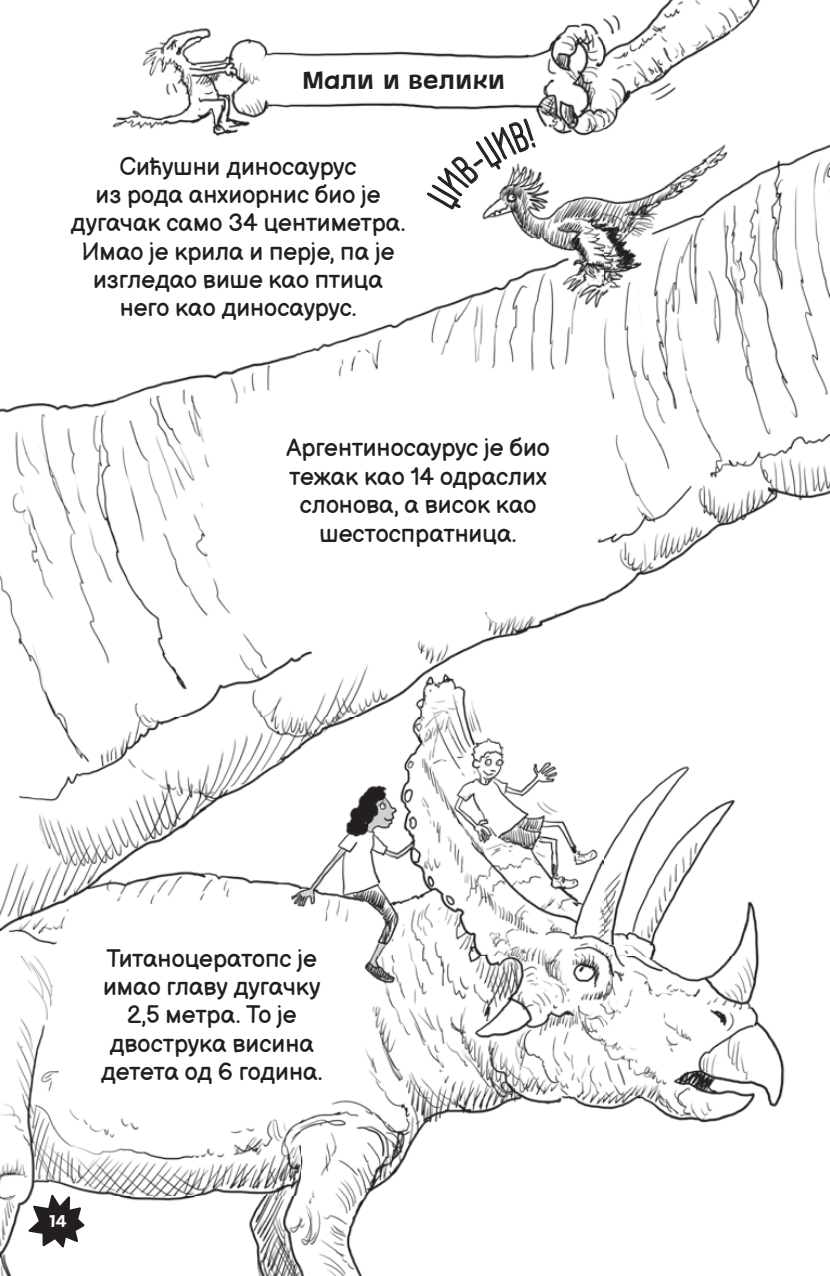
<style>
.page{position:relative;width:830px;height:1276px;background:#fff}
.page>*{position:absolute;margin:0;border:0;box-sizing:border-box;transform-origin:0 0}
.t1{font:27px "MEXE";letter-spacing:.04em;color:#231f20}
.t2{font:24.75px/28.3px "Balsamiq Sans";color:#231f20;text-align:center}
.t3{font:18.22px "MEXE";color:#fff;scale:1.11 1}
</style>
<div class="page">
<img style="left:0;top:0;width:829px;height:1276px">
<svg style="left:28px;top:1194px;width:56px;height:53px"></svg>
<svg style="left:426px;top:118px;width:109px;height:94px"></svg>
<p class="t1" style="left:302px;top:63px;width:203px">Мали и велики</p>
<p class="t2" style="left:71px;top:151px;width:336px">Сићушни диносаурус<br>из рода анхиорнис био је дугачак само 34 центиметра.<br>Имао је крила и перје, па је изгледао више као птица него као диносаурус.</p>
<p class="t2" style="left:286px;top:432px;width:265px">Аргентиносаурус је био тежак као 14 одраслих слонова, а висок као шестоспратница.</p>
<p class="t2" style="left:101px;top:942px;width:223px">Титаноцератопс је имао главу дугачку<br>2,5 метра. То је двострука висина детета од 6 година.</p>
<p class="t3" style="left:49px;top:1210px;width:18px">14</p>
</div>
